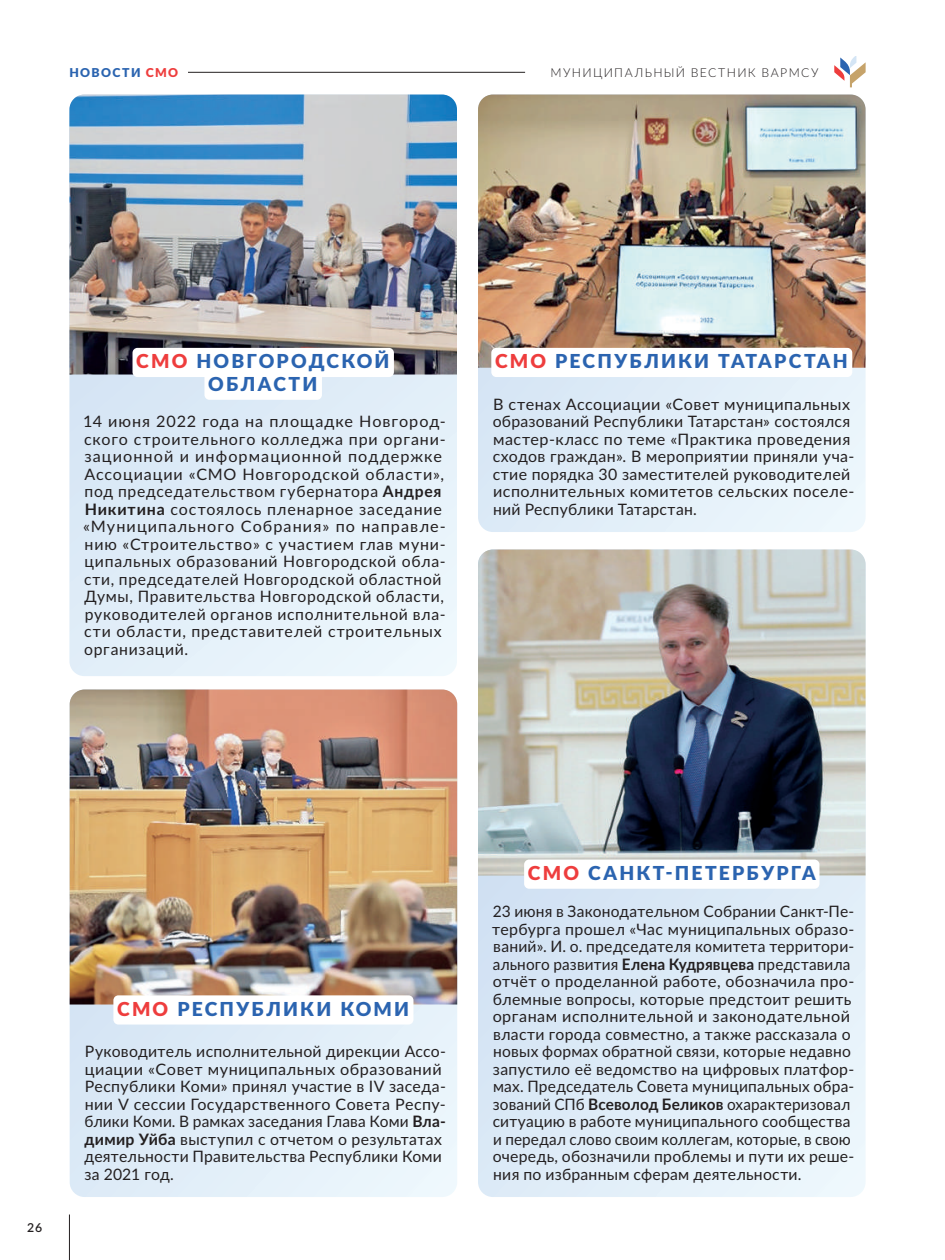
<style>
.page{position:relative;width:945px;height:1260px;background:#fff}
.page>*{position:absolute;margin:0;border:0;box-sizing:border-box;transform-origin:0 0}
.t1{font:900 19.25px/22.8px "Lato";letter-spacing:.11em;color:#2b64b0;text-align:center}
.t2{font:15.75px/17.5px "Lato";letter-spacing:.025em;color:#231f20}
.t3{font:15.75px/17.5px "Lato";letter-spacing:.05em;color:#231f20}
.t4{font:300 12.25px "Lato";letter-spacing:.11em;color:#231f20}
.t5{font:900 12.25px "Lato";letter-spacing:.11em;color:#2b64b0}
.t6{font:600 12.25px "Lato";color:#231f20}
.s1{color:#ee3d3d}
.s2{font-weight:700}
</style>
<div class="page">
<svg style="left:69px;top:375px;width:388px;height:301px;background:#e2eef8"></svg>
<img style="left:69px;top:95px;width:388px;height:280px">
<div style="left:133px;top:348px;width:261px;height:29px;background:#fff;border-radius:5px"></div>
<div style="left:204px;top:371px;width:118px;height:29px;background:#fff;border-radius:5px"></div>
<svg style="left:478px;top:368px;width:388px;height:164px;background:#e1eef8"></svg>
<svg style="left:70px;top:1005px;width:387px;height:192px;background:#e1eef8"></svg>
<svg style="left:478px;top:876px;width:388px;height:321px;background:#deecf7"></svg>
<img style="left:478px;top:95px;width:388px;height:273px">
<img style="left:70px;top:690px;width:387px;height:315px">
<img style="left:478px;top:550px;width:388px;height:326px">
<div style="left:491px;top:348px;width:361px;height:29px;background:#fff;border-radius:5px"></div>
<div style="left:113px;top:995px;width:300px;height:30px;background:#fff;border-radius:5px"></div>
<div style="left:524px;top:860px;width:295px;height:29px;background:#fff;border-radius:5px"></div>
<hr style="left:69px;top:72px;width:456px;height:1px;background:#231f20">
<svg style="left:834px;top:56px;width:32px;height:31px"></svg>
<hr style="left:69px;top:1215px;width:1px;height:45px;background:#231f20">
<div style="left:69px;top:60px;width:119px;height:27px;background:#fff"></div>
<p class="t5" style="left:69px;top:63px;width:110px">НОВОСТИ <span class="s1">СМО</span></p>
<p class="t4" style="left:550px;top:64px;width:270px">МУНИЦИПАЛЬНЫЙ ВЕСТНИК ВАРМСУ</p>
<p class="t1" style="left:136px;top:349px;width:255px"><span class="s1">СМО</span> НОВГОРОДСКОЙ<br>ОБЛАСТИ</p>
<p class="t3" style="left:83px;top:412px;width:364px">14 июня 2022 года на площадке Новгород&shy;ского строительного колледжа при органи&shy;зационной и информационной поддержке Ассоциации «СМО Новгородской области», под председательством губернатора <span class="s2">Андрея Никитина</span> состоялось пленарное заседание «Муниципального Собрания» по направле&shy;нию «Строительство» с участием глав муни&shy;ципальных образований Новгородской обла&shy;сти, председателей Новгородской областной Думы, Правительства Новгородской области, руководителей органов исполнительной вла&shy;сти области, представителей строительных организаций.</p>
<p class="t1" style="left:495px;top:349px;width:354px"><span class="s1">СМО</span> РЕСПУБЛИКИ ТАТАРСТАН</p>
<p class="t2" style="left:493px;top:394px;width:363px">В стенах Ассоциации «Совет муниципальных образований Республики Татарстан» состоялся мастер-класс по теме «Практика проведения сходов граждан». В мероприятии приняли уча&shy;стие порядка 30 заместителей руководителей исполнительных комитетов сельских поселе&shy;ний Республики Татарстан.</p>
<p class="t6" style="left:27px;top:1219px;width:17px">26</p>
<p class="t1" style="left:117px;top:997px;width:293px"><span class="s1">СМО</span> РЕСПУБЛИКИ КОМИ</p>
<p class="t2" style="left:85px;top:1042px;width:363px">Руководитель исполнительной дирекции Ассо&shy;циации «Совет муниципальных образований Республики Коми» принял участие в IV заседа&shy;нии V сессии Государственного Совета Респу&shy;блики Коми. В рамках заседания Глава Коми <span class="s2">Вла&shy;димир Уйба</span> выступил с отчетом о результатах деятельности Правительства Республики Коми за 2021 год.</p>
<p class="t1" style="left:528px;top:861px;width:289px"><span class="s1">СМО</span> САНКТ-ПЕТЕРБУРГА</p>
<p class="t2" style="left:492px;top:902px;width:364px">23 июня в Законодательном Собрании Санкт-Пе&shy;тербурга прошел «Час муниципальных образо&shy;ваний». И. о. председателя комитета территори&shy;ального развития <span class="s2">Елена Кудрявцева</span> представила отчёт о проделанной работе, обозначила про&shy;блемные вопросы, которые предстоит решить органам исполнительной и законодательной власти города совместно, а также рассказала о новых формах обратной связи, которые недавно запустило её ведомство на цифровых платфор&shy;мах. Председатель Совета муниципальных обра&shy;зований СПб <span class="s2">Всеволод Беликов</span> охарактеризовал ситуацию в работе муниципального сообщества и передал слово своим коллегам, которые, в свою очередь, обозначили проблемы и пути их реше&shy;ния по избранным сферам деятельности.</p>
</div>
